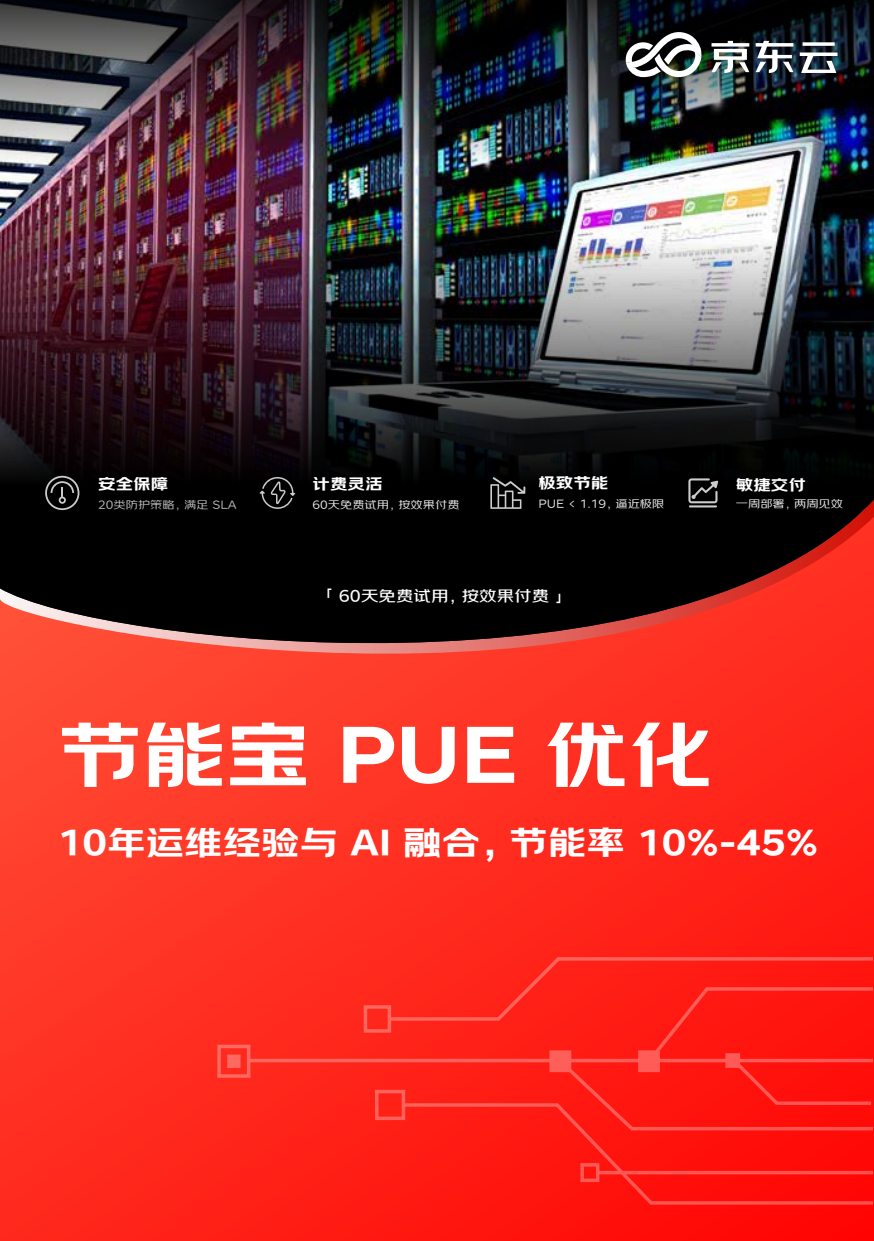
<style>
.page{position:relative;width:874px;height:1241px;background:#fff}
.page>*{position:absolute;margin:0;border:0;box-sizing:border-box;transform-origin:0 0}
.t1{font:84px "JDLANGZHENGTI B GBK1 0";color:#fff}
.t2{font:38.5px "JDLANGZHENGTI B GBK1 0";color:#fff}
.t3{font:17.5px "JDLANGZHENGTI B GBK1 0";color:#fff}
.t4{font:17.5px "JDLANGZHENGTI R GBK1 0";color:#fff}
.t5{font:12.25px "JDLANGZHENGTI SL GBK1 0";color:#eeeeef}
</style>
<div class="page">
<svg style="left:0;top:742px;width:873px;height:498px;background:#ff2b1e"></svg>
<svg style="left:0;top:705px;width:873px;height:37px;background:#ff3726"></svg>
<img style="left:0;top:164px;width:873px;height:74px">
<img style="left:0;top:0;width:873px;height:164px">
<img style="left:0;top:238px;width:873px;height:467px">
<svg style="left:625px;top:31px;width:77px;height:50px"></svg>
<img style="left:711px;top:41px;width:127px;height:35px">
<svg style="left:45px;top:475px;width:34px;height:35px"></svg>
<svg style="left:259px;top:477px;width:36px;height:32px"></svg>
<svg style="left:688px;top:478px;width:29px;height:29px"></svg>
<svg style="left:490px;top:477px;width:35px;height:32px"></svg>
<svg style="left:248px;top:1058px;width:137px;height:4px"></svg>
<svg style="left:400px;top:1131px;width:472px;height:73px;background:#ff140f"></svg>
<svg style="left:597px;top:1170px;width:275px;height:4px"></svg>
<svg style="left:385px;top:957px;width:487px;height:174px;background:#ff2018"></svg>
<div style="left:227px;top:1054px;width:13px;height:13px;background:#ff6960"></div>
<h3 class="t3" style="left:98px;top:473px;width:71px">安全保障</h3>
<p class="t5" style="left:98px;top:498px;width:140px">20类防护策略，满足 SLA</p>
<h3 class="t3" style="left:312px;top:474px;width:71px">计费灵活</h3>
<p class="t5" style="left:312px;top:497px;width:149px">60天免费试用，按效果付费</p>
<h3 class="t3" style="left:538px;top:473px;width:71px">极致节能</h3>
<p class="t5" style="left:538px;top:496px;width:127px">PUE &lt; 1.19，逼近极限</p>
<h3 class="t4" style="left:320px;top:585px;width:249px">「 60天免费试用，按效果付费 」</h3>
<h3 class="t3" style="left:735px;top:474px;width:71px">敏捷交付</h3>
<p class="t5" style="left:735px;top:496px;width:109px">一周部署，两周见效</p>
<h1 class="t1" style="left:58px;top:707px;width:656px">节能宝 PUE 优化</h1>
<h2 class="t2" style="left:58px;top:821px;width:761px">10年运维经验与 AI 融合，节能率 10%-45%</h2>
</div>
